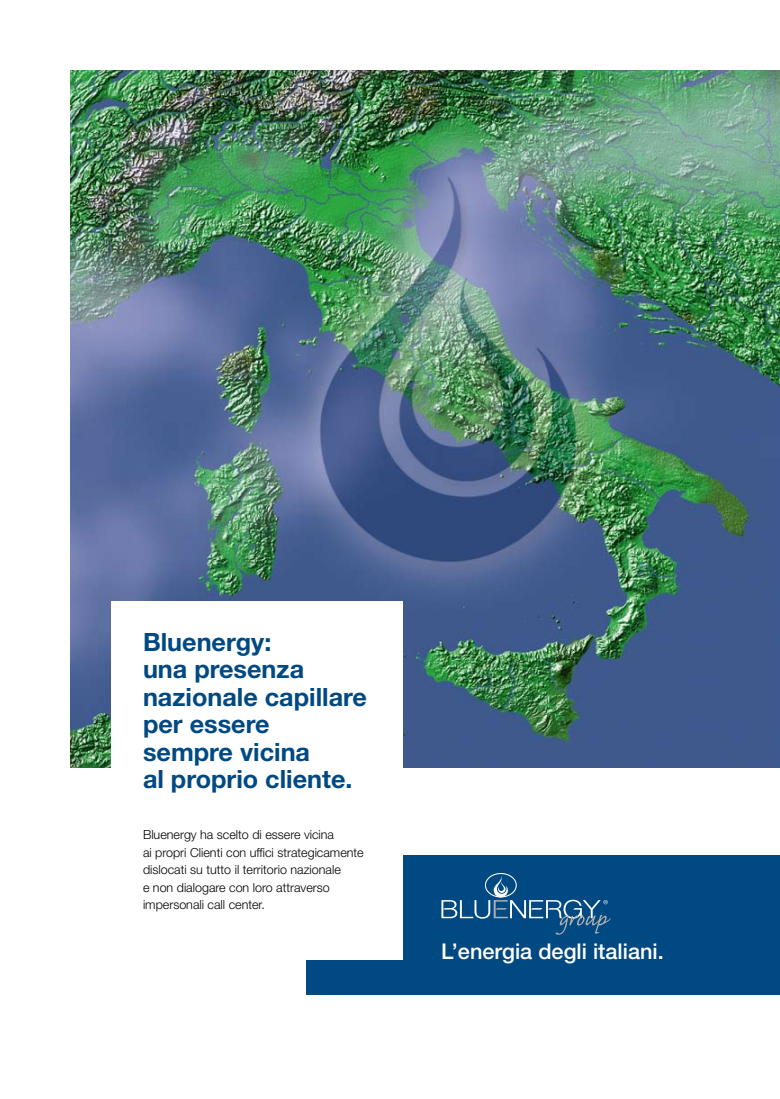
<style>
.page{position:relative;width:780px;height:1099px;background:#fff}
.page>*{position:absolute;margin:0;border:0;box-sizing:border-box;transform-origin:0 0}
.t1{font:700 25.25px/27.5px "Helvetica Neue";color:#004982}
.t2{font:500 21.75px "Helvetica Neue";color:#fff}
.t3{font:300 12.5px/17.5px "Helvetica Neue LT Std";color:#000}
</style>
<div class="page">
<img style="left:71px;top:71px;width:709px;height:696px">
<div style="left:306px;top:855px;width:474px;height:139px;background:#004982"></div>
<div style="left:111px;top:601px;width:292px;height:359px;background:#fff"></div>
<svg style="left:441px;top:873px;width:170px;height:61px"></svg>
<h1 class="t1" style="left:143px;top:627px;width:225px">Bluenergy:<br>una presenza nazionale capillare per essere<br>sempre vicina<br>al proprio cliente.</h1>
<p class="t3" style="left:143px;top:825px;width:222px">Bluenergy ha scelto di essere vicina<br>ai propri Clienti con uffici strategicamente dislocati su tutto il territorio nazionale<br>e non dialogare con loro attraverso impersonali call center.</p>
<h2 class="t2" style="left:441px;top:938px;width:224px">L’energia degli italiani.</h2>
</div>
